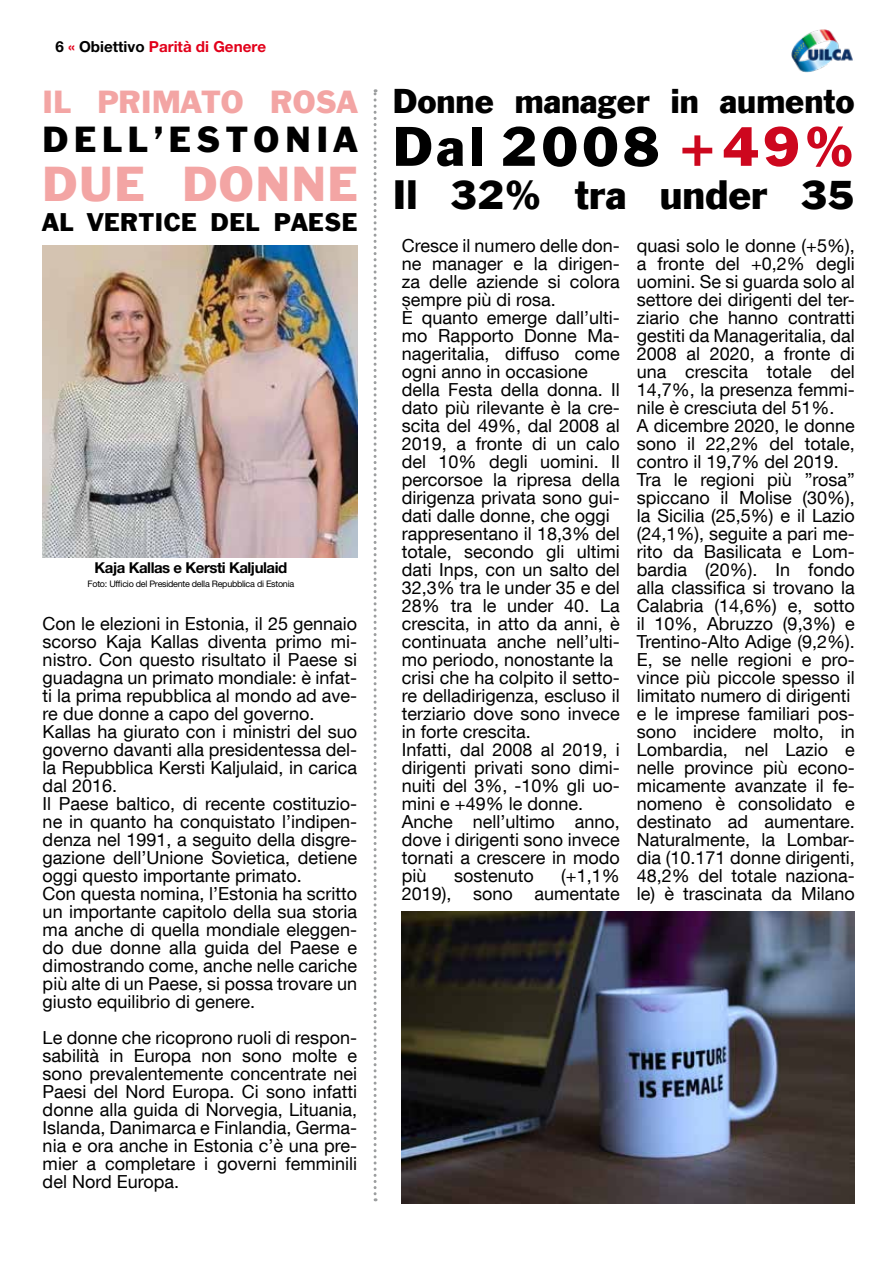
<style>
.page{position:relative;width:893px;height:1263px;background:#fff}
.page>*{position:absolute;margin:0;border:0;box-sizing:border-box;transform-origin:0 0}
.t1{font:51px "Franklin Gothic";letter-spacing:.08em;color:#000}
.t2{font:44.85px "Franklin Gothic";letter-spacing:.04em;color:#f3a5a4}
.t3{font:37.5px "Franklin Gothic";color:#000}
.t4{font:33.15px "Franklin Gothic";letter-spacing:.18em;color:#000}
.t5{font:31.5px "Franklin Gothic";color:#000}
.t6{font:29.25px "Franklin Gothic";letter-spacing:.01em;color:#f3a5a4}
.t7{font:23.4px "Franklin Gothic";letter-spacing:.03em;color:#000}
.t8{font:18px/18px "Helvetica Neue LT Com";color:#000}
.t9{font:700 15.15px "Helvetica Neue LT Pro";color:#e2001a}
.t10{font:700 15px "Helvetica Neue LT Pro";letter-spacing:-.03em;color:#000}
.t11{font:9px "Helvetica Neue LT Pro";letter-spacing:-.03em;color:#000}
.s1{color:#000}
.s2{color:#cd071e}
</style>
<div class="page">
<img style="left:791px;top:29px;width:62px;height:44px">
<img style="left:43px;top:246px;width:314px;height:311px">
<svg style="left:374px;top:89px;width:3px;height:1112px"></svg>
<img style="left:402px;top:911px;width:453px;height:292px">
<p class="t9" style="left:55px;top:37px;width:212px"><span class="s1">6</span> « <span class="s1">Obiettivo</span> Parità di Genere</p>
<h3 class="t6" style="left:43px;top:82px;width:316px">IL PRIMATO ROSA</h3>
<h3 class="t4" style="left:43px;top:117px;width:316px">DELL’ESTONIA</h3>
<h2 class="t2" style="left:43px;top:155px;width:316px">DUE DONNE</h2>
<p class="t7" style="left:43px;top:207px;width:316px">AL VERTICE DEL PAESE</p>
<p class="t10" style="left:95px;top:558px;width:194px">Kaja Kallas e Kersti Kaljulaid</p>
<p class="t11" style="left:88px;top:578px;width:208px">Foto: Ufficio del Presidente della Repubblica di Estonia</p>
<p class="t8" style="left:43px;top:614px;width:316px">Con le elezioni in Estonia, il 25 gennaio scorso Kaja Kallas diventa primo mi&shy;nistro. Con questo risultato il Paese si guadagna un primato mondiale: è infat&shy;ti la prima repubblica al mondo ad ave&shy;re due donne a capo del governo.<br>Kallas ha giurato con i ministri del suo governo davanti alla presidentessa del&shy;la Repubblica Kersti Kaljulaid, in carica dal 2016.<br>Il Paese baltico, di recente costituzio&shy;ne in quanto ha conquistato l’indipen&shy;denza nel 1991, a seguito della disgre&shy;gazione dell’Unione Sovietica, detiene oggi questo importante primato.<br>Con questa nomina, l’Estonia ha scritto un importante capitolo della sua storia ma anche di quella mondiale eleggen&shy;do due donne alla guida del Paese e dimostrando come, anche nelle cariche più alte di un Paese, si possa trovare un giusto equilibrio di genere.</p>
<p class="t8" style="left:43px;top:1028px;width:316px;text-align:justify">Le donne che ricoprono ruoli di respon&shy;sabilità in Europa non sono molte e sono prevalentemente concentrate nei Paesi del Nord Europa. Ci sono infatti donne alla guida di Norvegia, Lituania, Islanda, Danimarca e Finlandia, Germa&shy;nia e ora anche in Estonia c’è una pre&shy;mier a completare i governi femminili del Nord Europa.</p>
<h3 class="t5" style="left:393px;top:81px;width:463px">Donne manager in aumento</h3>
<h1 class="t1" style="left:393px;top:113px;width:463px">Dal 2008 <span class="s2">+49%</span></h1>
<h3 class="t3" style="left:393px;top:171px;width:463px">Il 32% tra under 35</h3>
<p class="t8" style="left:402px;top:236px;width:219px">Cresce il numero delle don&shy;ne manager e la dirigen&shy;za delle aziende si colora sempre più di rosa.<br>È quanto emerge dall’ulti&shy;mo Rapporto Donne Ma&shy;nageritalia, diffuso come ogni anno in occasione della Festa della donna. Il dato più rilevante è la cre&shy;scita del 49%, dal 2008 al<br>2019, a fronte di un calo del 10% degli uomini. Il percorsoe la ripresa della dirigenza privata sono gui&shy;dati dalle donne, che oggi rappresentano il 18,3% del totale, secondo gli ultimi dati Inps, con un salto del<br>32,3% tra le under 35 e del<br>28% tra le under 40. La crescita, in atto da anni, è continuata anche nell’ulti&shy;mo periodo, nonostante la crisi che ha colpito il setto&shy;re delladirigenza, escluso il terziario dove sono invece in forte crescita.<br>Infatti, dal 2008 al 2019, i dirigenti privati sono dimi&shy;nuiti del 3%, -10% gli uo&shy;mini e +49% le donne.<br>Anche nell’ultimo anno, dove i dirigenti sono invece tornati a crescere in modo più</p>
<p class="t8" style="left:402px;top:866px;width:219px;text-align:right">(+1,1%<br>2019), sono aumentate</p>
<p class="t8" style="left:454px;top:866px;width:81px">sostenuto</p>
<p class="t8" style="left:637px;top:236px;width:219px">quasi solo le donne (+5%), a fronte del +0,2% degli uomini. Se si guarda solo al settore dei dirigenti del ter&shy;ziario che hanno contratti gestiti da Manageritalia, dal<br>2008 al 2020, a fronte di una crescita totale del<br>14,7%, la presenza femmi&shy;nile è cresciuta del 51%.<br>A dicembre 2020, le donne sono il 22,2% del totale, contro il 19,7% del 2019.<br>Tra le regioni più ”rosa” spiccano il Molise (30%), la Sicilia (25,5%) e il Lazio (24,1%), seguite a pari me&shy;rito da Basilicata e Lom&shy;bardia (20%). In fondo alla classifica si trovano la<br>Calabria (14,6%) e, sotto il 10%, Abruzzo (9,3%) e<br>Trentino-Alto Adige (9,2%).<br>E, se nelle regioni e pro&shy;vince più piccole spesso il limitato numero di dirigenti e le imprese familiari pos&shy;sono incidere molto, in<br>Lombardia, nel Lazio e nelle province più econo&shy;micamente avanzate il fe&shy;nomeno è consolidato e destinato ad aumentare.<br>Naturalmente, la Lombar&shy;dia (10.171 donne dirigenti,<br>48,2% del totale naziona&shy;le) è trascinata da Milano</p>
</div>
